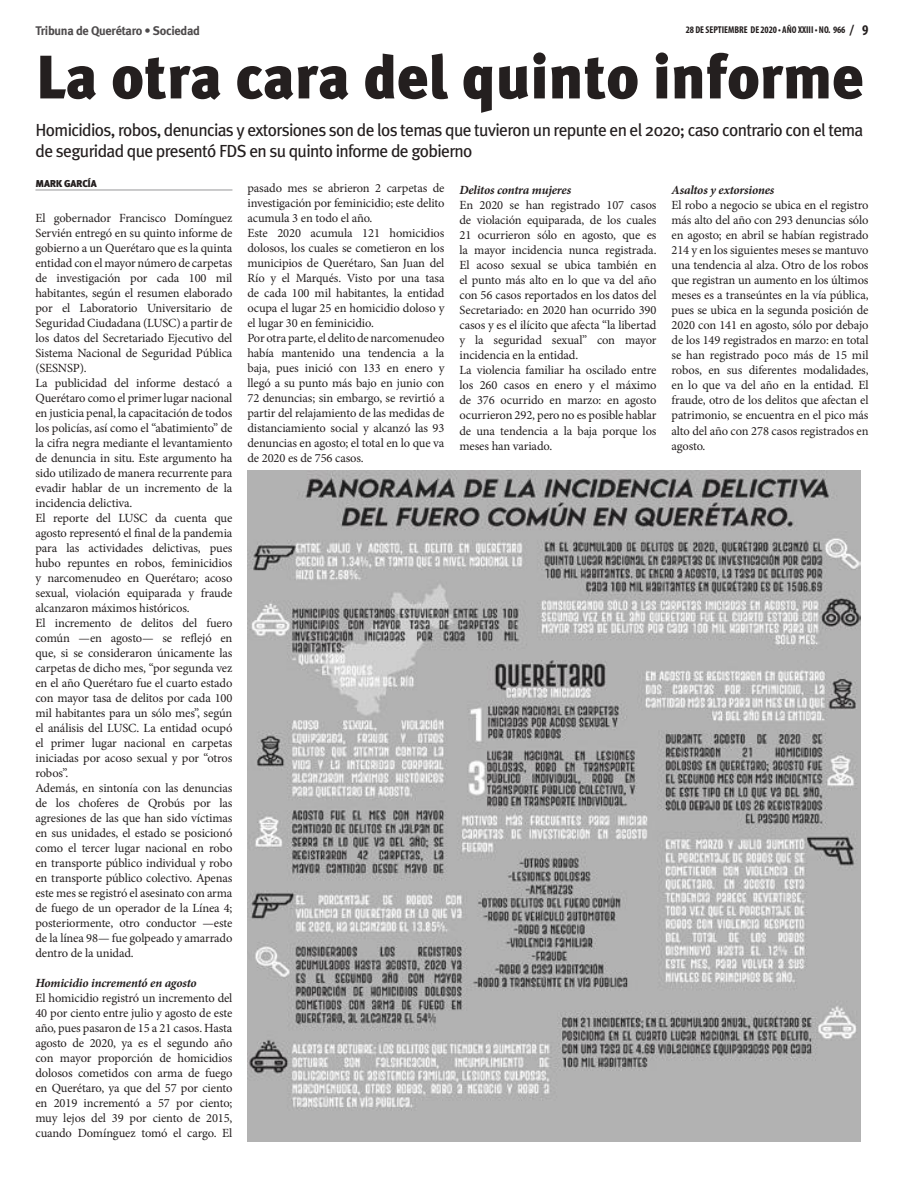
<style>
.page{position:relative;width:904px;height:1177px;background:#fff}
.page>*{position:absolute;margin:0;border:0;box-sizing:border-box;transform-origin:0 0}
.t1{font:900 61.25px "Meta Plus";color:#241f1f}
.t2{font:17.5px/21px "Meta Plus";letter-spacing:-.04em;color:#241f1f}
.t3{font:12.5px/15px "Minion Pro";letter-spacing:-.01em;color:#241f1f}
.t4{font:italic 700 12.5px "Minion Pro";letter-spacing:-.015em;color:#241f1f}
.t5{font:700 12.5px "Meta Plus";letter-spacing:-.025em;color:#4e4b4c}
.t6{font:900 10px "Meta Plus Lining";letter-spacing:-.02em;color:#241f1f}
.t7{font:700 condensed 9.88px "Myriad Pro";color:#241f1f}
.s1{font-size:15px}
.s2{font-size:14.88px}
</style>
<div class="page">
<hr style="left:35px;top:189px;width:197px;height:1px;background:#969698">
<img style="left:247px;top:470px;width:614px;height:671px">
<p class="t5" style="left:35px;top:24px;width:166px">Tribuna de Querétaro • Sociedad</p>
<p class="t7" style="left:686px;top:24px;width:184px">28 DE SEPTIEMBRE DE 2020 • AÑO XXIII • NO. 966 <span class="s1">/</span> <span class="s2">9</span></p>
<h1 class="t1" style="left:35px;top:41px;width:829px">La otra cara del quinto informe</h1>
<h2 class="t2" style="left:36px;top:119px;width:829px">Homicidios, robos, denuncias y extorsiones son de los temas que tuvieron un repunte en el 2020; caso contrario con el tema de seguridad que presentó FDS en su quinto informe de gobierno</h2>
<p class="t4" style="left:459px;top:181px;width:113px">Delitos contra mujeres</p>
<p class="t3" style="left:459px;top:198px;width:198px">En 2020 se han registrado 107 casos de violación equiparada, de los cuales 21 ocurrieron sólo en agosto, que es la mayor incidencia nunca registrada.<br>El acoso sexual se ubica también en el punto más alto en lo que va del año con 56 casos reportados en los datos del Secretariado: en 2020 han ocurrido 390 casos y es el ilícito que afecta “la libertad y la seguridad sexual” con mayor incidencia en la entidad.<br>La violencia familiar ha oscilado entre los 260 casos en enero y el máximo de 376 ocurrido en marzo: en agosto ocurrieron 292, pero no es posible hablar de una tendencia a la baja porque los meses han variado.</p>
<p class="t6" style="left:35px;top:177px;width:63px">MARK GARCÍA</p>
<p class="t3" style="left:247px;top:181px;width:198px">pasado mes se abrieron 2 carpetas de investigación por feminicidio; este delito acumula 3 en todo el año.<br>Este 2020 acumula 121 homicidios dolosos, los cuales se cometieron en los municipios de Querétaro, San Juan del Río y el Marqués. Visto por una tasa de cada 100 mil habitantes, la entidad ocupa el lugar 25 en homicidio doloso y el lugar 30 en feminicidio.<br>Por otra parte, el delito de narcomenudeo había mantenido una tendencia a la baja, pues inició con 133 en enero y llegó a su punto más bajo en junio con 72 denuncias; sin embargo, se revirtió a partir del relajamiento de las medidas de distanciamiento social y alcanzó las 93 denuncias en agosto; el total en lo que va de 2020 es de 756 casos.</p>
<p class="t4" style="left:671px;top:181px;width:104px">Asaltos y extorsiones</p>
<p class="t3" style="left:671px;top:198px;width:198px;text-align:justify">El robo a negocio se ubica en el registro más alto del año con 293 denuncias sólo en agosto; en abril se habían registrado 214 y en los siguientes meses se mantuvo una tendencia al alza. Otro de los robos que registran un aumento en los últimos meses es a transeúntes en la vía pública, pues se ubica en la segunda posición de 2020 con 141 en agosto, sólo por debajo de los 149 registrados en marzo: en total se han registrado poco más de 15 mil robos, en sus diferentes modalidades, en lo que va del año en la entidad. El fraude, otro de los delitos que afectan el patrimonio, se encuentra en el pico más alto del año con 278 casos registrados en agosto.</p>
<p class="t3" style="left:35px;top:210px;width:198px">El gobernador Francisco Domínguez Servién entregó en su quinto informe de gobierno a un Querétaro que es la quinta entidad con el mayor número de carpetas de investigación por cada 100 mil habitantes, según el resumen elaborado por el Laboratorio Universitario de Seguridad Ciudadana (LUSC) a partir de los datos del Secretariado Ejecutivo del Sistema Nacional de Seguridad Pública (SESNSP).<br>La publicidad del informe destacó a Querétaro como el primer lugar nacional en justicia penal, la capacitación de todos los policías, así como el “abatimiento” de la cifra negra mediante el levantamiento de denuncia in situ. Este argumento ha sido utilizado de manera recurrente para evadir hablar de un incremento de la incidencia delictiva.<br>El reporte del LUSC da cuenta que agosto representó el final de la pandemia para las actividades delictivas, pues hubo repuntes en robos, feminicidios y narcomenudeo en Querétaro; acoso sexual, violación equiparada y fraude alcanzaron máximos históricos.<br>El incremento de delitos del fuero común —en agosto— se reflejó en que, si se consideraron únicamente las carpetas de dicho mes, “por segunda vez en el año Querétaro fue el cuarto estado con mayor tasa de delitos por cada 100 mil habitantes para un sólo mes”, según el análisis del LUSC. La entidad ocupó el primer lugar nacional en carpetas iniciadas por acoso sexual y por “otros robos”.<br>Además, en sintonía con las denuncias de los choferes de Qrobús por las agresiones de las que han sido víctimas en sus unidades, el estado se posicionó como el tercer lugar nacional en robo en transporte público individual y robo en transporte público colectivo. Apenas este mes se registró el asesinato con arma de fuego de un operador de la Línea 4; posteriormente, otro conductor —este de la línea 98— fue golpeado y amarrado dentro de la unidad.</p>
<p class="t4" style="left:35px;top:974px;width:163px">Homicidio incrementó en agosto</p>
<p class="t3" style="left:35px;top:990px;width:198px;text-align:justify">El homicidio registró un incremento del 40 por ciento entre julio y agosto de este año, pues pasaron de 15 a 21 casos. Hasta agosto de 2020, ya es el segundo año con mayor proporción de homicidios dolosos cometidos con arma de fuego en Querétaro, ya que del 57 por ciento en 2019 incrementó a 57 por ciento; muy lejos del 39 por ciento de 2015, cuando Domínguez tomó el cargo. El</p>
</div>
